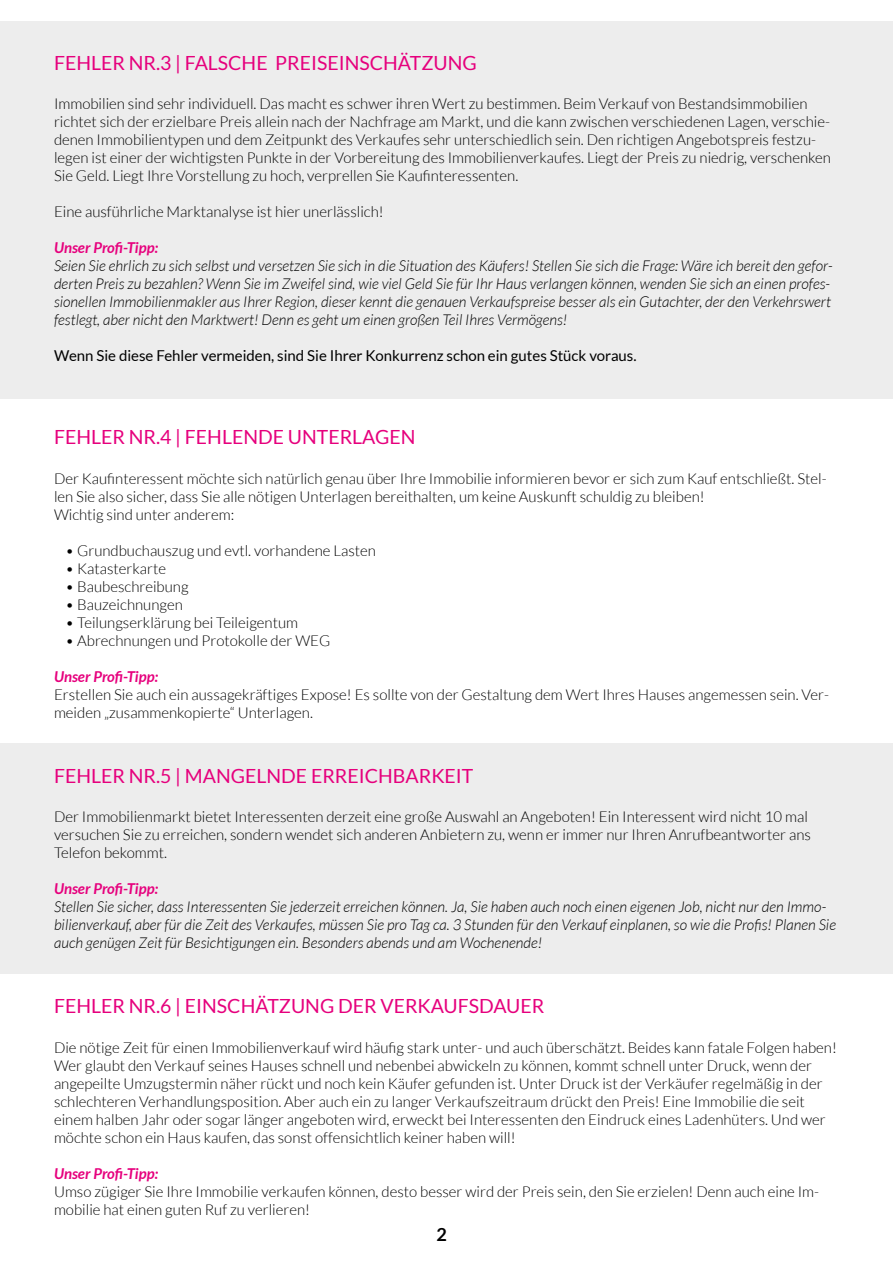
<style>
.page{position:relative;width:893px;height:1263px;background:#fff}
.page>*{position:absolute;margin:0;border:0;box-sizing:border-box;transform-origin:0 0}
.t1{font:19.5px "Lato";color:#e6007d}
.t2{font:700 18px "Lato";color:#000}
.t3{font:300 15px/18px "Lato";color:#000}
.t4{font:italic 300 15px/18px "Lato";color:#000}
.t5{font:15px "Lato";color:#000}
.t6{font:italic 700 15px "Lato";color:#e6007d}
</style>
<div class="page">
<div style="left:0;top:21px;width:893px;height:378px;background:#ededed"></div>
<div style="left:0;top:743px;width:893px;height:231px;background:#ededed"></div>
<h1 class="t1" style="left:54px;top:52px;width:424px">FEHLER NR.3 | FALSCHE PREISEINSCHÄTZUNG</h1>
<p class="t3" style="left:54px;top:95px;width:778px">Immobilien sind sehr individuell. Das macht es schwer ihren Wert zu bestimmen. Beim Verkauf von Bestandsimmobilien richtet sich der erzielbare Preis allein nach der Nachfrage am Markt, und die kann zwischen verschiedenen Lagen, verschie&shy;denen Immobilientypen und dem Zeitpunkt des Verkaufes sehr unterschiedlich sein. Den richtigen Angebotspreis festzu&shy;legen ist einer der wichtigsten Punkte in der Vorbereitung des Immobilienverkaufes. Liegt der Preis zu niedrig, verschenken Sie Geld. Liegt Ihre Vorstellung zu hoch, verprellen Sie Kaufinteressenten.</p>
<p class="t3" style="left:54px;top:203px;width:331px">Eine ausführliche Marktanalyse ist hier unerlässlich!</p>
<p class="t6" style="left:54px;top:239px;width:106px">Unser Profi-Tipp:</p>
<p class="t4" style="left:54px;top:257px;width:780px">Seien Sie ehrlich zu sich selbst und versetzen Sie sich in die Situation des Käufers! Stellen Sie sich die Frage: Wäre ich bereit den gefor&shy;derten Preis zu bezahlen? Wenn Sie im Zweifel sind, wie viel Geld Sie für Ihr Haus verlangen können, wenden Sie sich an einen profes&shy;sionellen Immobilienmakler aus Ihrer Region, dieser kennt die genauen Verkaufspreise besser als ein Gutachter, der den Verkehrswert festlegt, aber nicht den Marktwert! Denn es geht um einen großen Teil Ihres Vermögens!</p>
<p class="t5" style="left:54px;top:348px;width:584px">Wenn Sie diese Fehler vermeiden, sind Sie Ihrer Konkurrenz schon ein gutes Stück voraus.</p>
<h1 class="t1" style="left:54px;top:426px;width:363px">FEHLER NR.4 | FEHLENDE UNTERLAGEN</h1>
<p class="t3" style="left:54px;top:469px;width:774px">Der Kaufinteressent möchte sich natürlich genau über Ihre Immobilie informieren bevor er sich zum Kauf entschließt. Stel&shy;len Sie also sicher, dass Sie alle nötigen Unterlagen bereithalten, um keine Auskunft schuldig zu bleiben!<br>Wichtig sind unter anderem:</p>
<p class="t3" style="left:66px;top:541px;width:312px">• Grundbuchauszug und evtl. vorhandene Lasten</p>
<p class="t3" style="left:66px;top:559px;width:102px">• Katasterkarte</p>
<p class="t3" style="left:66px;top:577px;width:125px">• Baubeschreibung</p>
<p class="t3" style="left:66px;top:595px;width:119px">• Bauzeichnungen</p>
<p class="t3" style="left:66px;top:613px;width:234px">• Teilungserklärung bei Teileigentum</p>
<p class="t3" style="left:66px;top:631px;width:266px">• Abrechnungen und Protokolle der WEG</p>
<p class="t6" style="left:54px;top:668px;width:106px">Unser Profi-Tipp:</p>
<p class="t3" style="left:54px;top:685px;width:776px">Erstellen Sie auch ein aussagekräftiges Expose! Es sollte von der Gestaltung dem Wert Ihres Hauses angemessen sein. Ver&shy;meiden „zusammenkopierte“ Unterlagen.</p>
<h1 class="t1" style="left:54px;top:765px;width:421px">FEHLER NR.5 | MANGELNDE ERREICHBARKEIT</h1>
<p class="t3" style="left:54px;top:808px;width:758px">Der Immobilienmarkt bietet Interessenten derzeit eine große Auswahl an Angeboten! Ein Interessent wird nicht 10 mal versuchen Sie zu erreichen, sondern wendet sich anderen Anbietern zu, wenn er immer nur Ihren Anrufbeantworter ans<br>Telefon bekommt.</p>
<p class="t6" style="left:54px;top:880px;width:106px">Unser Profi-Tipp:</p>
<p class="t4" style="left:54px;top:898px;width:784px">Stellen Sie sicher, dass Interessenten Sie jederzeit erreichen können. Ja, Sie haben auch noch einen eigenen Job, nicht nur den Immo&shy;bilienverkauf, aber für die Zeit des Verkaufes, müssen Sie pro Tag ca. 3 Stunden für den Verkauf einplanen, so wie die Profis! Planen Sie auch genügen Zeit für Besichtigungen ein. Besonders abends und am Wochenende!</p>
<h1 class="t1" style="left:54px;top:995px;width:492px">FEHLER NR.6 | EINSCHÄTZUNG DER VERKAUFSDAUER</h1>
<p class="t3" style="left:54px;top:1038px;width:784px">Die nötige Zeit für einen Immobilienverkauf wird häufig stark unter- und auch überschätzt. Beides kann fatale Folgen haben!<br>Wer glaubt den Verkauf seines Hauses schnell und nebenbei abwickeln zu können, kommt schnell unter Druck, wenn der angepeilte Umzugstermin näher rückt und noch kein Käufer gefunden ist. Unter Druck ist der Verkäufer regelmäßig in der schlechteren Verhandlungsposition. Aber auch ein zu langer Verkaufszeitraum drückt den Preis! Eine Immobilie die seit einem halben Jahr oder sogar länger angeboten wird, erweckt bei Interessenten den Eindruck eines Ladenhüters. Und wer möchte schon ein Haus kaufen, das sonst offensichtlich keiner haben will!</p>
<p class="t6" style="left:54px;top:1164px;width:106px">Unser Profi-Tipp:</p>
<p class="t3" style="left:54px;top:1182px;width:767px">Umso zügiger Sie Ihre Immobilie verkaufen können, desto besser wird der Preis sein, den Sie erzielen! Denn auch eine Im&shy;mobilie hat einen guten Ruf zu verlieren!</p>
<p class="t2" style="left:437px;top:1224px;width:12px">2</p>
</div>
